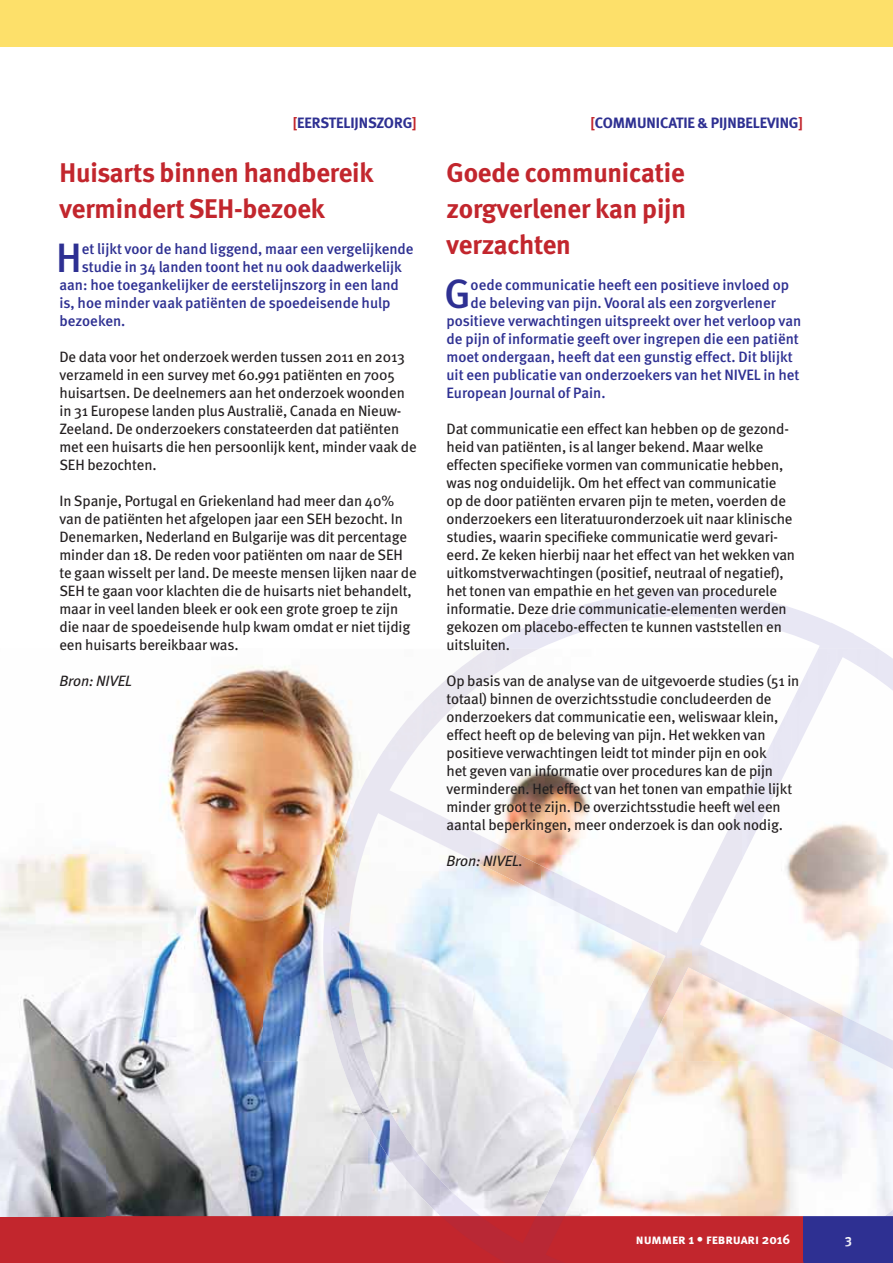
<style>
.page{position:relative;width:893px;height:1263px;background:#fff}
.page>*{position:absolute;margin:0;border:0;box-sizing:border-box;transform-origin:0 0}
.t1{font:500 40.95px "Meta";color:#2e3092}
.t2{font:700 27px/36px "Meta";letter-spacing:-.005em;color:#c2262d}
.t3{font:15px/18px "Meta";letter-spacing:-.01em;color:#231f20}
.t4{font:500 15px "Meta";color:#2e3092}
.t5{font:700 15px "Meta";letter-spacing:-.005em;color:#2e3092}
.t6{font:italic 15px "Meta";letter-spacing:-.005em;color:#231f20}
.t7{font:13.5px "Meta Bold Caps";color:#fff}
.t8{font:700 13.5px "Meta";color:#fff}
.s1{color:#c2262d}
</style>
<div class="page">
<div style="left:0;top:1216px;width:893px;height:47px;background:#c2262d"></div>
<svg style="left:487px;top:591px;width:391px;height:58px"></svg>
<div style="left:0;top:0;width:893px;height:47px;background:#fde06a"></div>
<img style="left:0;top:665px;width:893px;height:551px">
<img style="left:792px;top:649px;width:101px;height:51px">
<img style="left:424px;top:649px;width:115px;height:51px">
<img style="left:742px;top:700px;width:79px;height:104px">
<img style="left:383px;top:700px;width:78px;height:52px">
<img style="left:692px;top:801px;width:50px;height:193px">
<img style="left:339px;top:752px;width:101px;height:103px">
<img style="left:742px;top:803px;width:28px;height:57px">
<img style="left:440px;top:815px;width:101px;height:79px">
<img style="left:322px;top:842px;width:18px;height:216px">
<img style="left:541px;top:865px;width:151px;height:94px">
<img style="left:339px;top:855px;width:51px;height:304px">
<img style="left:742px;top:965px;width:101px;height:79px">
<img style="left:591px;top:958px;width:101px;height:155px">
<img style="left:843px;top:1015px;width:50px;height:54px">
<img style="left:541px;top:1105px;width:50px;height:105px">
<img style="left:390px;top:1111px;width:50px;height:105px">
<img style="left:591px;top:1113px;width:25px;height:50px">
<svg style="left:441px;top:1210px;width:452px;height:53px"></svg>
<img style="left:440px;top:1180px;width:101px;height:36px">
<p class="t5" style="left:293px;top:117px;width:125px"><span class="s1">[</span>EERSTELIJNSZORG<span class="s1">]</span></p>
<h2 class="t2" style="left:59px;top:156px;width:315px">Huisarts binnen handbereik vermindert SEH-bezoek</h2>
<h1 class="t1" style="left:56px;top:241px;width:27px">H</h1>
<p class="t4" style="left:82px;top:243px;width:333px">et lijkt voor de hand liggend, maar een vergelijkende</p>
<p class="t4" style="left:82px;top:261px;width:321px">studie in 34 landen toont het nu ook daadwerkelijk</p>
<p class="t4" style="left:59px;top:279px;width:341px">aan: hoe toegankelijker de eerstelijnszorg in een land</p>
<p class="t4" style="left:59px;top:297px;width:333px">is, hoe minder vaak patiënten de spoedeisende hulp</p>
<p class="t4" style="left:59px;top:315px;width:67px">bezoeken.</p>
<p class="t3" style="left:59px;top:349px;width:359px">De data voor het onderzoek werden tussen 2011 en 2013 verzameld in een survey met 60.991 patiënten en 7005 huisartsen. De deelnemers aan het onderzoek woonden in 31 Europese landen plus Australië, Canada en Nieuw-Zeeland. De onderzoekers constateerden dat patiënten met een huisarts die hen persoonlijk kent, minder vaak de SEH bezochten.</p>
<p class="t3" style="left:59px;top:493px;width:359px">In Spanje, Portugal en Griekenland had meer dan 40% van de patiënten het afgelopen jaar een SEH bezocht. In Denemarken, Nederland en Bulgarije was dit percentage minder dan 18. De reden voor patiënten om naar de SEH te gaan wisselt per land. De meeste mensen lijken naar de SEH te gaan voor klachten die de huisarts niet behandelt, maar in veel landen bleek er ook een grote groep te zijn die naar de spoedeisende hulp kwam omdat er niet tijdig een huisarts bereikbaar was.</p>
<p class="t6" style="left:59px;top:675px;width:74px">Bron: NIVEL</p>
<p class="t5" style="left:590px;top:117px;width:214px"><span class="s1">[</span>COMMUNICATIE &amp; PIJNBELEVING<span class="s1">]</span></p>
<h2 class="t2" style="left:446px;top:156px;width:241px;text-align:justify">Goede communicatie zorgverlener kan pijn verzachten</h2>
<h1 class="t1" style="left:444px;top:277px;width:28px">G</h1>
<p class="t4" style="left:471px;top:279px;width:320px">oede communicatie heeft een positieve invloed op</p>
<p class="t4" style="left:471px;top:297px;width:307px">de beleving van pijn. Vooral als een zorgverlener</p>
<p class="t4" style="left:446px;top:315px;width:356px">positieve verwachtingen uitspreekt over het verloop van</p>
<p class="t4" style="left:446px;top:333px;width:354px">de pijn of informatie geeft over ingrepen die een patiënt</p>
<p class="t4" style="left:446px;top:351px;width:348px">moet ondergaan, heeft dat een gunstig effect. Dit blijkt</p>
<p class="t4" style="left:446px;top:369px;width:355px">uit een publicatie van onderzoekers van het NIVEL in het</p>
<p class="t4" style="left:446px;top:387px;width:161px">European Journal of Pain.</p>
<p class="t3" style="left:446px;top:421px;width:350px">Dat communicatie een effect kan hebben op de gezond&shy;heid van patiënten, is al langer bekend. Maar welke effecten specifieke vormen van communicatie hebben, was nog onduidelijk. Om het effect van communicatie op de door patiënten ervaren pijn te meten, voerden de onderzoekers een literatuuronderzoek uit naar klinische studies, waarin specifieke communicatie werd gevari&shy;eerd. Ze keken hierbij naar het effect van het wekken van uitkomstverwachtingen (positief, neutraal of negatief), het tonen van empathie en het geven van procedurele informatie. Deze drie communicatie-elementen werden gekozen om placebo-effecten te kunnen vaststellen en uitsluiten.</p>
<p class="t3" style="left:446px;top:673px;width:354px">Op basis van de analyse van de uitgevoerde studies (51 in totaal) binnen de overzichtsstudie concludeerden de onderzoekers dat communicatie een, weliswaar klein, effect heeft op de beleving van pijn. Het wekken van positieve verwachtingen leidt tot minder pijn en ook<br>het geven van informatie over procedures kan de pijn verminderen. Het effect van het tonen van empathie lijkt minder groot te zijn. De overzichtsstudie heeft wel een aantal beperkingen, meer onderzoek is dan ook nodig.</p>
<p class="t6" style="left:446px;top:855px;width:78px">Bron: NIVEL.</p>
<p class="t7" style="left:636px;top:1232px;width:156px">nummer 1 • februari 2016</p>
<p class="t8" style="left:845px;top:1234px;width:9px">3</p>
</div>
